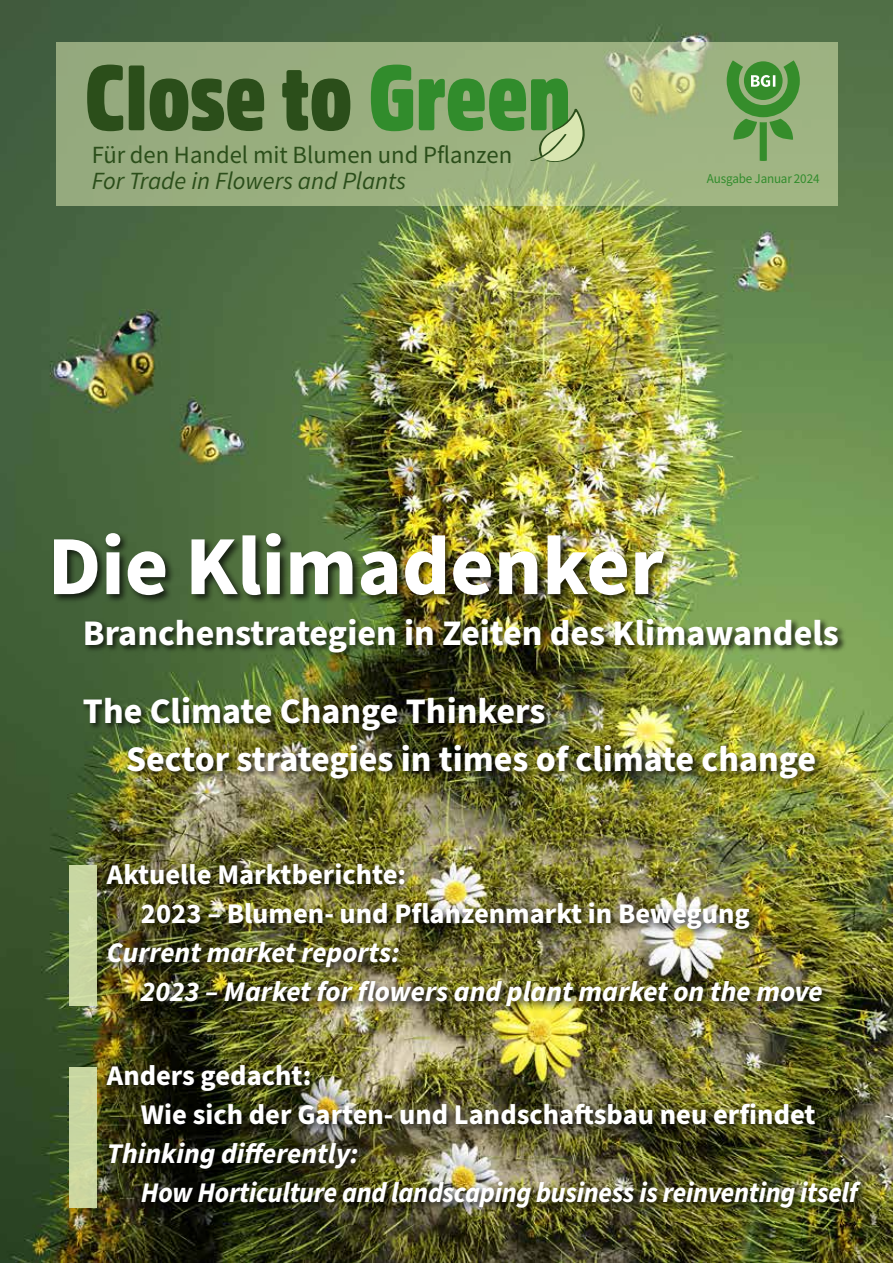
<style>
.page{position:relative;width:893px;height:1263px;background:#fff}
.page>*{position:absolute;margin:0;border:0;box-sizing:border-box;transform-origin:0 0}
.t1{font:700 84px "Source Sans Pro";color:#fff}
.t2{font:700 36px/78.4px "Source Sans Pro";color:#fff}
.t3{font:italic 700 28.5px/39px "Source Sans Pro";letter-spacing:-.01em;color:#fff}
.t4{font:700 28.5px/39px "Source Sans Pro";color:#fff}
.t5{font:24.75px "Source Sans Variable";color:#2b4e1a}
.t6{font:italic 24.75px "Source Sans Variable";color:#2b4e1a}
.t7{font:13.5px "Source Sans Variable";letter-spacing:-.01em;color:#318c2c}
</style>
<div class="page">
<img style="left:0;top:0;width:893px;height:1263px">
<div style="left:69px;top:865px;width:28px;height:140px;background:#c8d7a2"></div>
<div style="left:69px;top:1067px;width:28px;height:140px;background:#cad7a1"></div>
<div style="left:103px;top:858px;width:730px;height:159px;background:#000;opacity:.9"></div>
<svg style="left:56px;top:43px;width:781px;height:163px;background:#9db181"></svg>
<svg style="left:87px;top:65px;width:36px;height:66px;background:#506e3d"></svg>
<div style="left:129px;top:65px;width:15px;height:65px;background:#2b4e1a;border-radius:3px"></div>
<svg style="left:150px;top:78px;width:114px;height:53px;background:#496836"></svg>
<svg style="left:282px;top:70px;width:68px;height:61px;background:#506f3c"></svg>
<svg style="left:371px;top:65px;width:42px;height:66px;background:#49943f"></svg>
<svg style="left:419px;top:78px;width:173px;height:88px;background:#77a563"></svg>
<svg style="left:727px;top:60px;width:73px;height:101px;background:#6ea25b"></svg>
<div style="left:103px;top:1060px;width:768px;height:159px;background:#000;opacity:.9"></div>
<div style="left:52px;top:531px;width:622px;height:74px;background:#000;opacity:.7"></div>
<div style="left:84px;top:617px;width:762px;height:43px;background:#000;opacity:.7"></div>
<div style="left:82px;top:695px;width:741px;height:91px;background:#000;opacity:.7"></div>
<p class="t5" style="left:92px;top:139px;width:422px">Für den Handel mit Blumen und Pflanzen</p>
<p class="t6" style="left:92px;top:166px;width:316px">For Trade in Flowers and Plants</p>
<p class="t7" style="left:707px;top:170px;width:114px">Ausgabe Januar 2024</p>
<h1 class="t1" style="left:48px;top:509px;width:618px">Die Klimadenker</h1>
<p class="t2" style="left:83px;top:594px;width:757px">Branchenstrategien in Zeiten des Klimawandels<br>The Climate Change Thinkers</p>
<p class="t2" style="left:126px;top:720px;width:692px">Sector strategies in times of climate change</p>
<p class="t4" style="left:141px;top:856px;width:610px;text-indent:-34px">Aktuelle Marktberichte:<br>2023 – Blumen- und Pflanzenmarkt in Bewegung</p>
<p class="t3" style="left:141px;top:934px;width:683px;text-indent:-34px">Current market reports:<br>2023 – Market for flowers and plant market on the move</p>
<p class="t4" style="left:141px;top:1057px;width:676px;text-indent:-34px">Anders gedacht:<br>Wie sich der Garten- und Landschaftsbau neu erfindet</p>
<p class="t3" style="left:141px;top:1135px;width:718px;text-indent:-34px">Thinking differently:<br>How Horticulture and landscaping business is reinventing itself</p>
</div>
